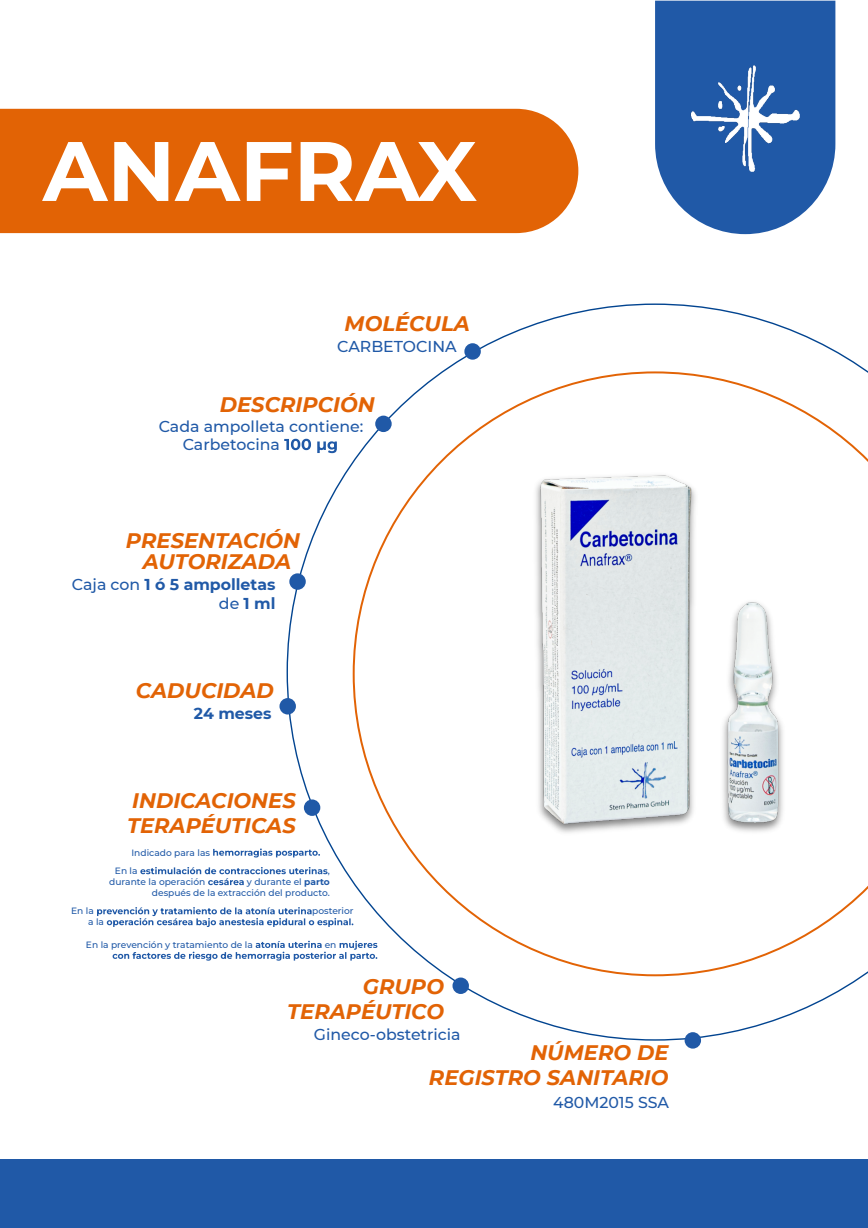
<style>
.page{position:relative;width:868px;height:1228px;background:#fff}
.page>*{position:absolute;margin:0;border:0;box-sizing:border-box;transform-origin:0 0}
.t1{font:700 84.17px "Montserrat";color:#fff}
.t2{font:italic 700 21px/25.2px "Montserrat";color:#e26305;text-align:right}
.t3{font:500 15.75px/18.2px "Montserrat";color:#2059a7}
.t4{font:700 15.75px/18.9px "Montserrat";color:#2059a7;text-align:right}
.t5{font:500 9.1px/18.5px "Montserrat";color:#2059a7}
.s1{font-weight:500}
.s2{font-weight:700}
</style>
<div class="page">
<svg style="left:287px;top:303px;width:581px;height:737px"></svg>
<div style="left:0;top:109px;width:578px;height:124px;background:#e26305"></div>
<svg style="left:284px;top:439px;width:53px;height:14px"></svg>
<div style="left:464px;top:343px;width:17px;height:17px;background:#2059a7;border-radius:50%"></div>
<div style="left:289px;top:573px;width:17px;height:17px;background:#2059a7;border-radius:50%"></div>
<div style="left:279px;top:698px;width:17px;height:16px;background:#2059a7;border-radius:50%"></div>
<svg style="left:213px;top:848px;width:107px;height:9px"></svg>
<svg style="left:140px;top:867px;width:188px;height:18px"></svg>
<svg style="left:97px;top:907px;width:254px;height:20px"></svg>
<svg style="left:113px;top:941px;width:264px;height:20px"></svg>
<div style="left:304px;top:799px;width:16px;height:17px;background:#2059a7;border-radius:50%"></div>
<div style="left:453px;top:977px;width:16px;height:17px;background:#2059a7;border-radius:50%"></div>
<div style="left:685px;top:1032px;width:16px;height:16px;background:#2059a7;border-radius:50%"></div>
<svg style="left:655px;top:1px;width:180px;height:233px;background:#396cb1"></svg>
<img style="left:689px;top:65px;width:112px;height:107px">
<div style="left:0;top:1159px;width:868px;height:69px;background:#2059a7"></div>
<img style="left:351px;top:354px;width:517px;height:593px">
<h1 class="t1" style="left:43px;top:110px;width:436px">ANAFRAX</h1>
<h2 class="t2" style="left:345px;top:310px;width:127px">MOLÉCULA</h2>
<h3 class="t3" style="left:337px;top:336px;width:121px">CARBETOCINA</h3>
<h2 class="t2" style="left:220px;top:391px;width:156px">DESCRIPCIÓN</h2>
<h3 class="t3" style="left:183px;top:416px;width:182px;text-indent:-24px">Cada ampolleta contiene:<br>Carbetocina</h3>
<h2 class="t2" style="left:126px;top:529px;width:176px;line-height:21px;text-align:center">PRESENTACIÓN<br>AUTORIZADA</h2>
<h3 class="t4" style="left:72px;top:574px;width:205px"><span class="s1">Caja con</span> 1 ó 5 ampolletas <span class="s1">de</span> 1 ml</h3>
<h2 class="t2" style="left:136px;top:677px;width:139px">CADUCIDAD</h2>
<h3 class="t4" style="left:194px;top:703px;width:79px">24 meses</h3>
<h2 class="t2" style="left:127px;top:786px;width:170px;text-align:left">INDICACIONES<br>TERAPÉUTICAS</h2>
<p class="t5" style="left:115px;top:843px;width:97px;text-indent:17px">Indicado para las<br>En la</p>
<p class="t5" style="left:328px;top:861px;width:4px">,</p>
<p class="t5" style="left:109px;top:872px;width:98px">durante la operación</p>
<p class="t5" style="left:152px;top:876px;width:179px;line-height:10.9px;text-align:right">y durante el <span class="s2">parto<br></span>después de la extracción del producto.</p>
<p class="t5" style="left:71px;top:901px;width:24px">En la</p>
<p class="t5" style="left:312px;top:901px;width:43px">posterior</p>
<p class="t5" style="left:88px;top:912px;width:17px">a la</p>
<p class="t5" style="left:86px;top:935px;width:168px">En la prevención y tratamiento de la</p>
<p class="t5" style="left:325px;top:935px;width:13px">en</p>
<h2 class="t2" style="left:287px;top:973px;width:158px">GRUPO<br>TERAPÉUTICO</h2>
<h3 class="t3" style="left:314px;top:1024px;width:148px">Gineco-obstetricia</h3>
<h2 class="t2" style="left:429px;top:1039px;width:241px">NÚMERO DE<br>REGISTRO SANITARIO</h2>
<h3 class="t3" style="left:553px;top:1092px;width:118px">480M2015 SSA</h3>
</div>
